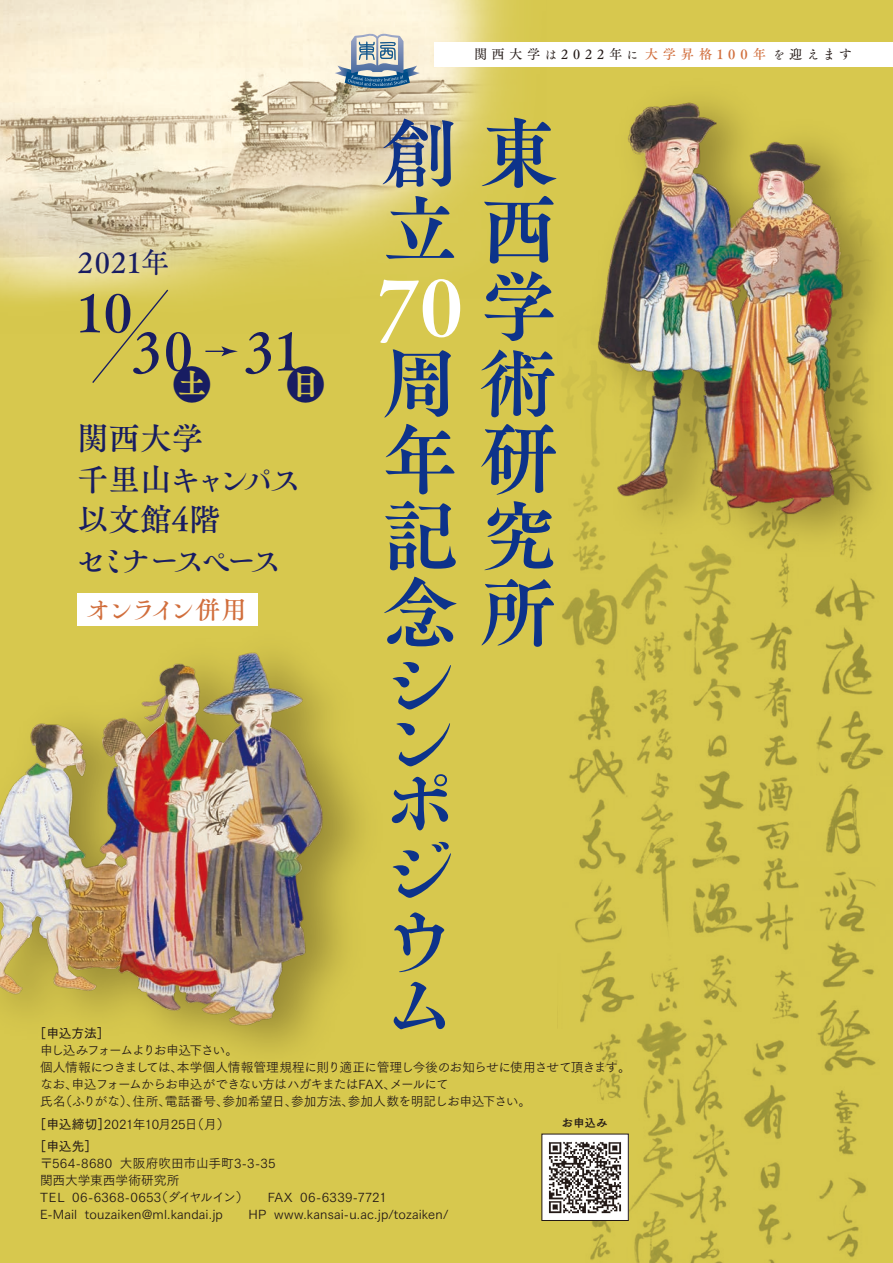
<style>
.page{position:relative;width:893px;height:1263px;background:#d7c84e}
.page>*{position:absolute;margin:0;border:0;box-sizing:border-box;transform-origin:0 0}
.t1{font:76.5px/76.5px "Tsuku C Old Min Pr 6 B";color:#0d338a;text-align:justify}
.t2{font:52.65px "Tsuku C Old Min Pr 6 D";color:#181d62}
.t3{font:38.25px "Tsuku C Old Min Pr 6 D";color:#181d62}
.t4{font:31.5px/40.5px "Tsuku C Old Min Pr 6 D";letter-spacing:-.09em;color:#181d62}
.t5{font:28.65px "Tsuku C Old Min Pr 6 M";letter-spacing:.02em;color:#181d62}
.t6{font:25.2px "Tsuku C Old Min Pr 6 D";letter-spacing:-.11em;color:#d16e3c}
.t7{font:13.35px "Tsuku A Old Min Pr 6 M";letter-spacing:.34em;color:#231916}
.t8{font:12.75px/17px "Tsuku Go Pro R";letter-spacing:-.05em;color:#231916}
.t9{font:12.75px/17px "Tsuku Go Pro R";letter-spacing:.01em;color:#231916}
.t10{font:12.75px "Tsuku Go Pro R";letter-spacing:-.045em;color:#231916}
.t11{font:12.75px "Tsuku Go Pro D";letter-spacing:-.02em;color:#231916}
.t12{font:11.1px "Tsuku Go Pro B";color:#231916}
.s1{font-size:12px}
.s2{font-family:"Tsuku A Old Min Pr 6 D";color:#d16e3c}
.s3{color:#fff}
.s4{font-family:"Tsuku Go Pro D"}
</style>
<div class="page">
<img style="left:0;top:0;width:511px;height:301px">
<img style="left:557px;top:389px;width:326px;height:874px">
<img style="left:571px;top:200px;width:312px;height:372px">
<img style="left:586px;top:100px;width:270px;height:424px">
<img style="left:77px;top:625px;width:284px;height:425px">
<img style="left:0;top:629px;width:342px;height:407px">
<div style="left:77px;top:593px;width:181px;height:32px;background:#fff"></div>
<svg style="left:91px;top:288px;width:79px;height:95px"></svg>
<svg style="left:205px;top:346px;width:33px;height:10px"></svg>
<div style="left:435px;top:42px;width:458px;height:25px;background:#fff"></div>
<svg style="left:335px;top:33px;width:85px;height:55px;background:#a7b5bc"></svg>
<div style="left:542px;top:1134px;width:87px;height:87px;border:1px solid #231916"></div>
<img style="left:543px;top:1135px;width:84px;height:84px">
<p class="t7" style="left:474px;top:43px;width:379px">関西大学<span class="s1">は</span>2022年<span class="s1">に</span><span class="s2">大学昇格100年</span><span class="s1">を</span>迎えます</p>
<h1 class="t1" style="left:377px;top:113px;width:181px">創東立西<span class="s3">70</span>学周術年研記究念所</h1>
<h1 class="t1" style="left:382px;top:650px;width:71px;line-height:59.7px">シンポ</h1>
<h1 class="t1" style="left:382px;top:833px;width:71px;line-height:70.3px">ジウ</h1>
<h1 class="t1" style="left:382px;top:962px;width:65px">ム</h1>
<h3 class="t5" style="left:78px;top:237px;width:93px">2021年</h3>
<h2 class="t2" style="left:75px;top:265px;width:59px">10</h2>
<h2 class="t2" style="left:133px;top:303px;width:170px">30 31</h2>
<h3 class="t3" style="left:173px;top:350px;width:40px">土</h3>
<h3 class="t3" style="left:286px;top:350px;width:40px">日</h3>
<h3 class="t4" style="left:76px;top:417px;width:227px">関西大学<br>千里山キャンパス以文館4階<br>セミナースペース</h3>
<h3 class="t6" style="left:86px;top:587px;width:162px">オンライン併用</h3>
<p class="t11" style="left:34px;top:1023px;width:78px">［申込方法］</p>
<p class="t8" style="left:40px;top:1040px;width:592px">申し込みフォームよりお申込下さい。<br>個人情報につきましては、本学個人情報管理規程に則り適正に管理し今後のお知らせに使用させて頂きます。なお、申込フォームからお申込ができない方はハガキまたはFAX、メールにて<br>氏名（ふりがな）、住所、電話番号、参加希望日、参加方法、参加人数を明記しお申込下さい。</p>
<p class="t10" style="left:34px;top:1113px;width:197px"><span class="s4">［申込締切］</span>2021年10月25日（月）</p>
<p class="t11" style="left:34px;top:1135px;width:65px">［申込先］</p>
<p class="t9" style="left:40px;top:1153px;width:410px">〒564-8680 大阪府吹田市山手町3-3-35<br>関西大学東西学術研究所<br>TEL 06-6368-0653（ダイヤルイン）　　FAX 06-6339-7721<br>E-Mail touzaiken@ml.kandai.jp　　HP www.kansai-u.ac.jp/tozaiken/</p>
<p class="t12" style="left:562px;top:1113px;width:47px">お申込み</p>
</div>
